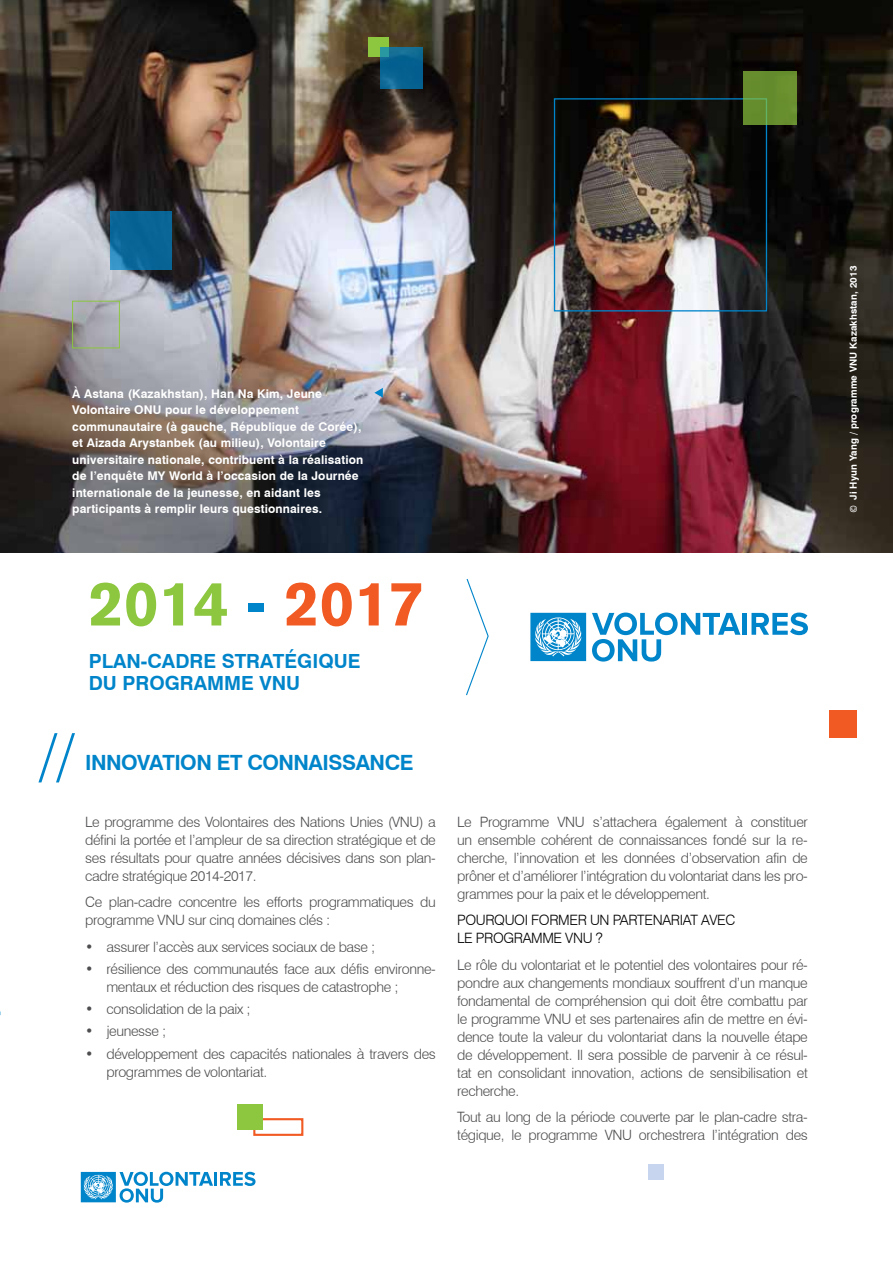
<style>
.page{position:relative;width:893px;height:1263px;background:#fff}
.page>*{position:absolute;margin:0;border:0;box-sizing:border-box;transform-origin:0 0}
.t1{font:700 62.25px "Akzidenz Grotesk BE";color:#8dc63f}
.t2{font:300 60px "Swiss 721 BT";color:#0085ca}
.t3{font:700 21px "Swiss 721 BT";letter-spacing:-.025em;color:#0085ca}
.t4{font:700 19.5px/21.6px "Swiss 721 BT";color:#0085ca}
.t5{font:300 14.25px/18px "Swiss 721 BT";letter-spacing:-.025em;color:#4d4d4f}
.t6{font:300 14.25px/18px "Swiss 721 BT";letter-spacing:-.025em;color:#000}
.t7{font:700 12px/16.5px "Swiss 721 BT";letter-spacing:.01em;color:#fff}
.t8{font:700 9.75px "Swiss 721 BT";letter-spacing:.01em;color:#fff}
.s1{color:#0085ca}
.s2{color:#f15a22}
.s3{font-family:"Calibri";font-weight:400}
</style>
<div class="page">
<img style="left:0;top:0;width:893px;height:553px">
<div style="left:253px;top:1118px;width:50px;height:18px;border:2px solid #f15a22"></div>
<div style="left:554px;top:98px;width:213px;height:213px;border:1px solid #0085ca"></div>
<div style="left:72px;top:301px;width:48px;height:47px;border:1px solid #8dc63f"></div>
<div style="left:743px;top:71px;width:53px;height:54px;background:#658d2e"></div>
<div style="left:369px;top:37px;width:20px;height:20px;background:#8dc63f"></div>
<svg style="left:380px;top:47px;width:43px;height:42px;background:#0b6792"></svg>
<div style="left:648px;top:1164px;width:16px;height:15px;background:#c7d6ee"></div>
<div style="left:829px;top:710px;width:27px;height:27px;background:#f15a22"></div>
<svg style="left:111px;top:212px;width:61px;height:58px;background:#0b6898"></svg>
<div style="left:238px;top:1104px;width:25px;height:25px;background:#8dc63f"></div>
<svg style="left:374px;top:388px;width:9px;height:10px"></svg>
<hr style="left:214px;top:1172px;width:3px;height:14px;background:#0085ca">
<svg style="left:220px;top:1172px;width:36px;height:14px"></svg>
<svg style="left:81px;top:1172px;width:132px;height:30px"></svg>
<svg style="left:530px;top:613px;width:56px;height:48px;background:#49a7d9"></svg>
<div style="left:742px;top:613px;width:5px;height:22px;background:#0085ca"></div>
<svg style="left:751px;top:613px;width:57px;height:22px"></svg>
<svg style="left:592px;top:612px;width:148px;height:49px"></svg>
<svg style="left:466px;top:579px;width:23px;height:117px"></svg>
<p class="t7" style="left:72px;top:385px;width:292px">À Astana (Kazakhstan), Han Na Kim, Jeune Volontaire ONU pour le développement communautaire (à gauche, République de Corée), et Aizada Arystanbek (au milieu), Volontaire universitaire nationale, contribuent à la réalisation de l’enquête MY World à l’occasion de la Journée internationale de la jeunesse, en aidant les participants à remplir leurs questionnaires.</p>
<h1 class="t1" style="left:89px;top:568px;width:337px">2014 <span class="s1">-</span> <span class="s2">2017</span></h1>
<h3 class="t4" style="left:89px;top:651px;width:273px">PLAN-CADRE STRATÉGIQUE<br>DU PROGRAMME VNU</h3>
<h2 class="t2" style="left:39px;top:720px;width:37px">//</h2>
<h3 class="t3" style="left:85px;top:750px;width:330px">INNOVATION ET CONNAISSANCE</h3>
<p class="t5" style="left:85px;top:812px;width:352px;text-align:justify">Le programme des Volontaires des Nations Unies (VNU) a défini la portée et l’ampleur de sa direction stratégique et de ses résultats pour quatre années décisives dans son plan&shy;cadre stratégique 2014-2017.</p>
<p class="t5" style="left:85px;top:893px;width:352px">Ce plan-cadre concentre les efforts programmatiques du programme VNU sur cinq domaines clés :</p>
<p class="t5" style="left:85px;top:937px;width:292px">• assurer l’accès aux services sociaux de base ;</p>
<p class="t5" style="left:106px;top:960px;width:331px;text-indent:-21px">• résilience des communautés face aux défis environne&shy;mentaux et réduction des risques de catastrophe ;</p>
<p class="t5" style="left:85px;top:1000px;width:167px">• consolidation de la paix ;</p>
<p class="t5" style="left:85px;top:1022px;width:83px">• jeunesse ;</p>
<p class="t5" style="left:106px;top:1044px;width:331px;text-indent:-21px">• développement des capacités nationales à travers des programmes de volontariat.</p>
<p class="t5" style="left:457px;top:812px;width:352px;text-align:justify">Le Programme VNU s’attachera également à constituer un ensemble cohérent de connaissances fondé sur la re&shy;cherche, l’innovation et les données d’observation afin de prôner et d’améliorer l’intégration du volontariat dans les pro&shy;grammes pour la paix et le développement.</p>
<p class="t6" style="left:457px;top:911px;width:280px">POURQUOI FORMER UN PARTENARIAT AVEC<br>LE PROGRAMME VNU ?</p>
<p class="t5" style="left:457px;top:955px;width:352px;text-align:justify">Le rôle du volontariat et le potentiel des volontaires pour ré&shy;pondre aux changements mondiaux souffrent d’un manque fondamental de compréhension qui doit être combattu par le programme VNU et ses partenaires afin de mettre en évi&shy;dence toute la valeur du volontariat dans la nouvelle étape de développement. Il sera possible de parvenir à ce résul&shy;tat en consolidant innovation, actions de sensibilisation et recherche.</p>
<p class="t5" style="left:457px;top:1108px;width:352px">Tout au long de la période couverte par le plan-cadre stra&shy;tégique, le programme VNU orchestrera l’intégration des</p>
<p class="t8" style="left:847px;top:513px;width:249px;rotate:-90deg"><span class="s3">©</span> Ji Hyun Yang / programme VNU Kazakhstan, 2013</p>
</div>
